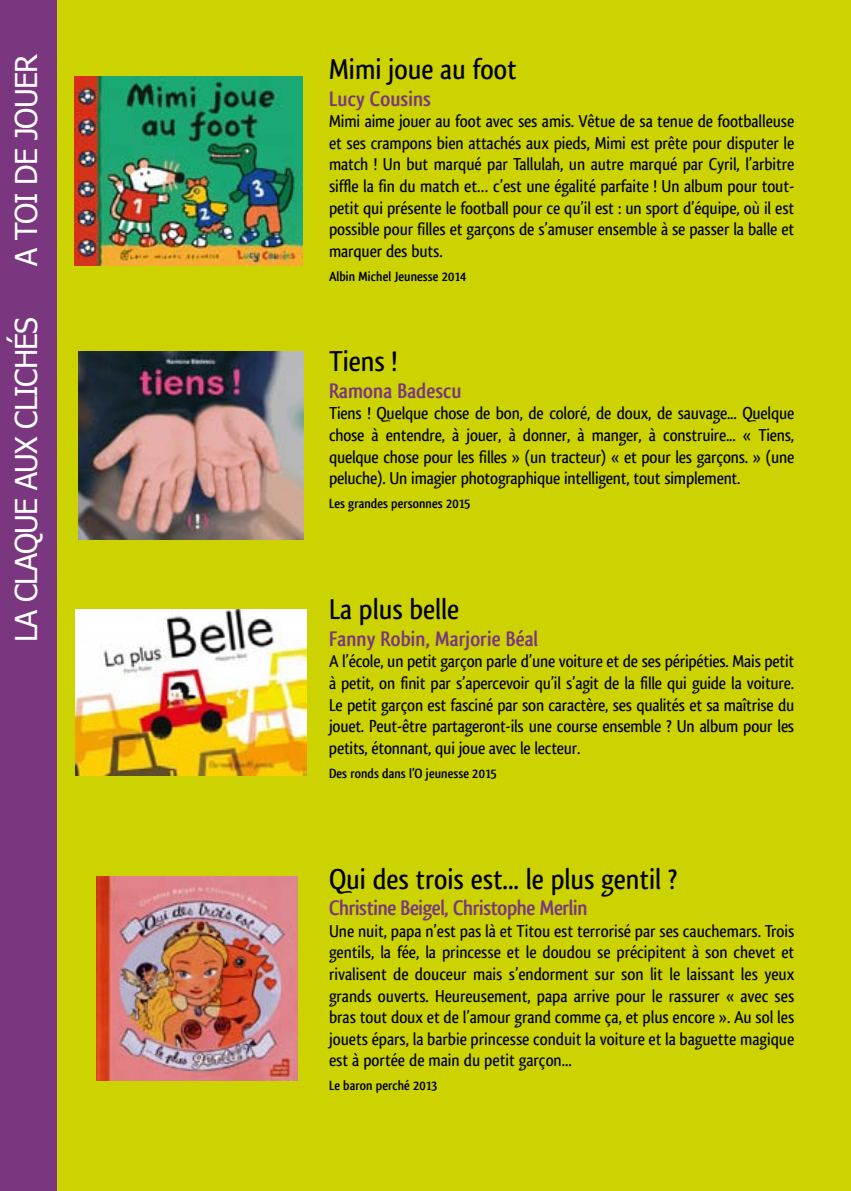
<style>
.page{position:relative;width:851px;height:1191px;background:#fff}
.page>*{position:absolute;margin:0;border:0;box-sizing:border-box;transform-origin:0 0}
.t1{font:500 30px "Qlassik";color:#000}
.t2{font:30px "Tahoma";letter-spacing:-.025em;color:#fff}
.t3{font:700 22px "Qlassik";color:#7a3780}
.t4{font:700 22px "Qlassik";letter-spacing:-.02em;color:#7a3780}
.t5{font:500 18px/21.6px "Qlassik";letter-spacing:-.005em;color:#000;text-align:justify}
.t6{font:700 14px "Qlassik";color:#000}
</style>
<div class="page">
<div style="left:14px;top:0;width:836px;height:1191px;background:#ccd300"></div>
<div style="left:0;top:0;width:57px;height:1191px;background:#7a3780"></div>
<img style="left:74px;top:77px;width:228px;height:188px">
<img style="left:78px;top:351px;width:225px;height:188px">
<img style="left:75px;top:609px;width:231px;height:167px">
<img style="left:96px;top:876px;width:201px;height:204px">
<h1 class="t2" style="left:6px;top:266px;width:214px;rotate:-90deg">A TOI DE JOUER</h1>
<h1 class="t2" style="left:6px;top:641px;width:326px;rotate:-90deg">LA CLAQUE AUX CLICHÉS</h1>
<h1 class="t1" style="left:329px;top:52px;width:189px">Mimi joue au foot</h1>
<p class="t3" style="left:329px;top:86px;width:104px">Lucy Cousins</p>
<p class="t5" style="left:329px;top:111px;width:466px">Mimi aime jouer au foot avec ses amis. Vêtue de sa tenue de footballeuse et ses crampons bien attachés aux pieds, Mimi est prête pour disputer le match ! Un but marqué par Tallulah, un autre marqué par Cyril, l’arbitre siffle la fin du match et… c’est une égalité parfaite ! Un album pour tout&shy;petit qui présente le football pour ce qu’il est : un sport d’équipe, où il est possible pour filles et garçons de s’amuser ensemble à se passer la balle et marquer des buts.</p>
<p class="t6" style="left:329px;top:268px;width:139px">Albin Michel Jeunesse 2014</p>
<h1 class="t1" style="left:329px;top:344px;width:70px">Tiens !</h1>
<p class="t3" style="left:329px;top:377px;width:134px">Ramona Badescu</p>
<p class="t5" style="left:329px;top:403px;width:466px">Tiens ! Quelque chose de bon, de coloré, de doux, de sauvage... Quelque chose à entendre, à jouer, à donner, à manger, à construire... « Tiens, quelque chose pour les filles » (un tracteur) « et pour les garçons. » (une peluche). Un imagier photographique intelligent, tout simplement.</p>
<p class="t6" style="left:329px;top:495px;width:143px">Les grandes personnes 2015</p>
<h1 class="t1" style="left:329px;top:592px;width:132px">La plus belle</h1>
<p class="t3" style="left:329px;top:626px;width:211px">Fanny Robin, Marjorie Béal</p>
<p class="t5" style="left:329px;top:651px;width:467px">A l’école, un petit garçon parle d’une voiture et de ses péripéties. Mais petit à petit, on finit par s’apercevoir qu’il s’agit de la fille qui guide la voiture.<br>Le petit garçon est fasciné par son caractère, ses qualités et sa maîtrise du jouet. Peut-être partageront-ils une course ensemble ? Un album pour les petits, étonnant, qui joue avec le lecteur.</p>
<p class="t6" style="left:329px;top:765px;width:169px">Des ronds dans l’O jeunesse 2015</p>
<h1 class="t1" style="left:329px;top:861px;width:350px">Qui des trois est... le plus gentil ?</h1>
<p class="t4" style="left:329px;top:895px;width:260px">Christine Beigel, Christophe Merlin</p>
<p class="t5" style="left:329px;top:920px;width:466px">Une nuit, papa n’est pas là et Titou est terrorisé par ses cauchemars. Trois gentils, la fée, la princesse et le doudou se précipitent à son chevet et rivalisent de douceur mais s’endorment sur son lit le laissant les yeux grands ouverts. Heureusement, papa arrive pour le rassurer « avec ses bras tout doux et de l’amour grand comme ça, et plus encore ». Au sol les jouets épars, la barbie princesse conduit la voiture et la baguette magique est à portée de main du petit garçon...</p>
<p class="t6" style="left:329px;top:1077px;width:110px">Le baron perché 2013</p>
</div>
